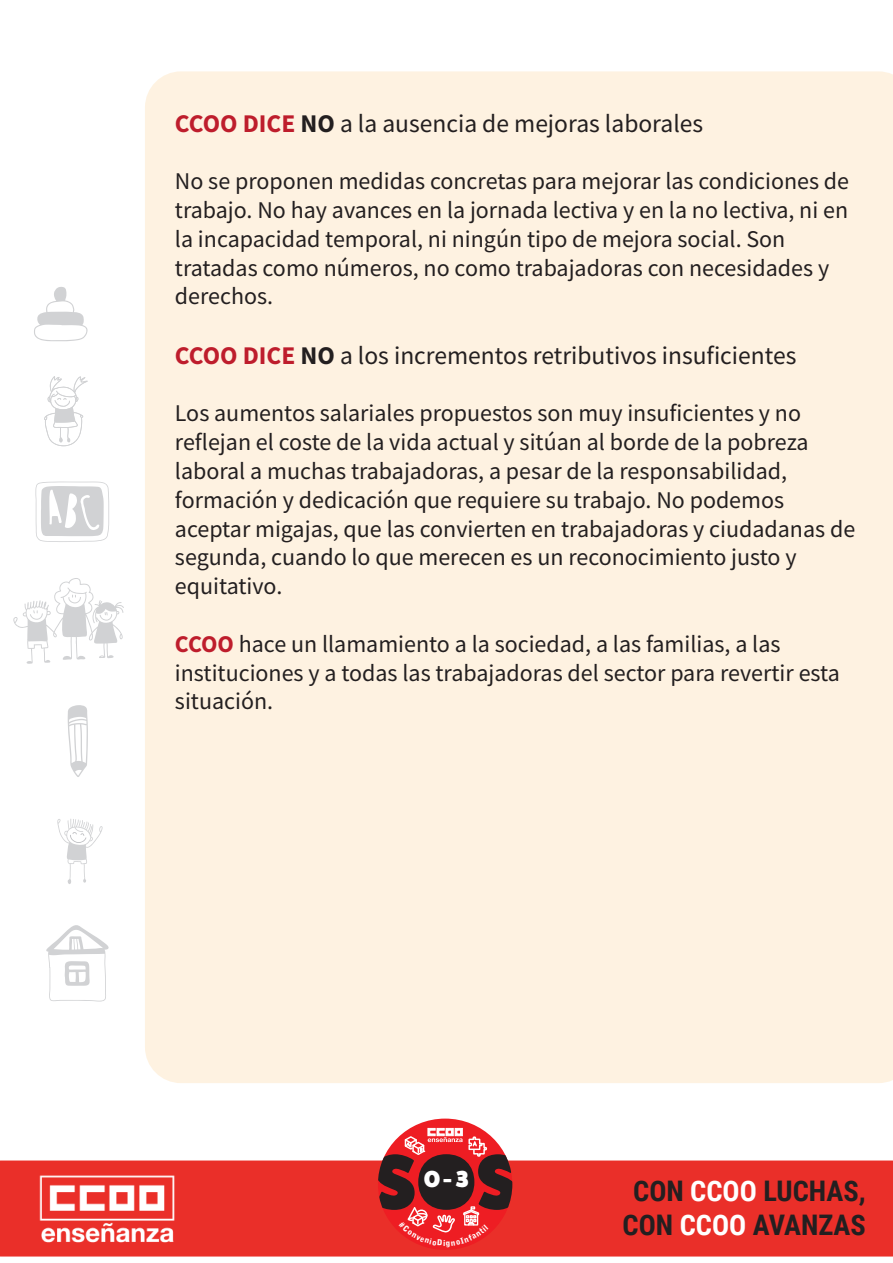
<style>
.page{position:relative;width:893px;height:1263px;background:#fff}
.page>*{position:absolute;margin:0;border:0;box-sizing:border-box;transform-origin:0 0}
.t1{font:800 77.25px "Fat Frank";color:#231f20}
.t2{font:700 28.35px/34px "Roboto Condensed";color:#231f20;text-align:center}
.t3{font:25.5px "Source Sans Pro";color:#231f20}
.t4{font:24px/28.8px "Source Sans Pro";color:#231f20}
.t5{font:800 23.1px "Fat Frank";color:#fff}
.s1{font-weight:700;color:#be1d2c}
.s2{font-weight:700}
.s3{color:#fff}
</style>
<div class="page">
<div style="left:0;top:1160px;width:893px;height:96px;background:#ea2f29"></div>
<div style="left:145px;top:71px;width:748px;height:1012px;background:#fef2e1"></div>
<img style="left:37px;top:1171px;width:140px;height:78px">
<div style="left:378px;top:1118px;width:134px;height:132px;background:#ee1d23;border-radius:50%"></div>
<div style="left:433px;top:1166px;width:27px;height:29px;background:#231f20;border-radius:50%"></div>
<svg style="left:402px;top:1127px;width:86px;height:30px"></svg>
<svg style="left:13px;top:578px;width:111px;height:86px"></svg>
<svg style="left:44px;top:376px;width:44px;height:70px"></svg>
<svg style="left:35px;top:482px;width:74px;height:60px"></svg>
<svg style="left:68px;top:705px;width:20px;height:72px"></svg>
<svg style="left:57px;top:819px;width:46px;height:65px"></svg>
<svg style="left:46px;top:925px;width:63px;height:76px"></svg>
<svg style="left:34px;top:287px;width:54px;height:54px"></svg>
<svg style="left:398px;top:1206px;width:91px;height:41px"></svg>
<p class="t3" style="left:175px;top:107px;width:530px"><span class="s1">CCOO DICE</span> <span class="s2">NO</span> a la ausencia de mejoras laborales</p>
<p class="t4" style="left:175px;top:167px;width:676px">No se proponen medidas concretas para mejorar las condiciones de trabajo. No hay avances en la jornada lectiva y en la no lectiva, ni en la incapacidad temporal, ni ningún tipo de mejora social. Son tratadas como números, no como trabajadoras con necesidades y derechos.</p>
<p class="t3" style="left:175px;top:339px;width:623px"><span class="s1">CCOO DICE</span> <span class="s2">NO</span> a los incrementos retributivos insuficientes</p>
<p class="t4" style="left:175px;top:399px;width:682px">Los aumentos salariales propuestos son muy insuficientes y no reflejan el coste de la vida actual y sitúan al borde de la pobreza laboral a muchas trabajadoras, a pesar de la responsabilidad, formación y dedicación que requiere su trabajo. No podemos aceptar migajas, que las convierten en trabajadoras y ciudadanas de segunda, cuando lo que merecen es un reconocimiento justo y equitativo.</p>
<p class="t4" style="left:175px;top:629px;width:666px"><span class="s1">CCOO</span> hace un llamamiento a la sociedad, a las familias, a las instituciones y a todas las trabajadoras del sector para revertir esta situación.</p>
<h1 class="t1" style="left:374px;top:1139px;width:146px">SOS</h1>
<p class="t5" style="left:424px;top:1166px;width:46px">0 - 3</p>
<p class="t2" style="left:623px;top:1173px;width:245px">CON <span class="s3">CCOO</span> LUCHAS,<br>CON <span class="s3">CCOO</span> AVANZAS</p>
</div>
